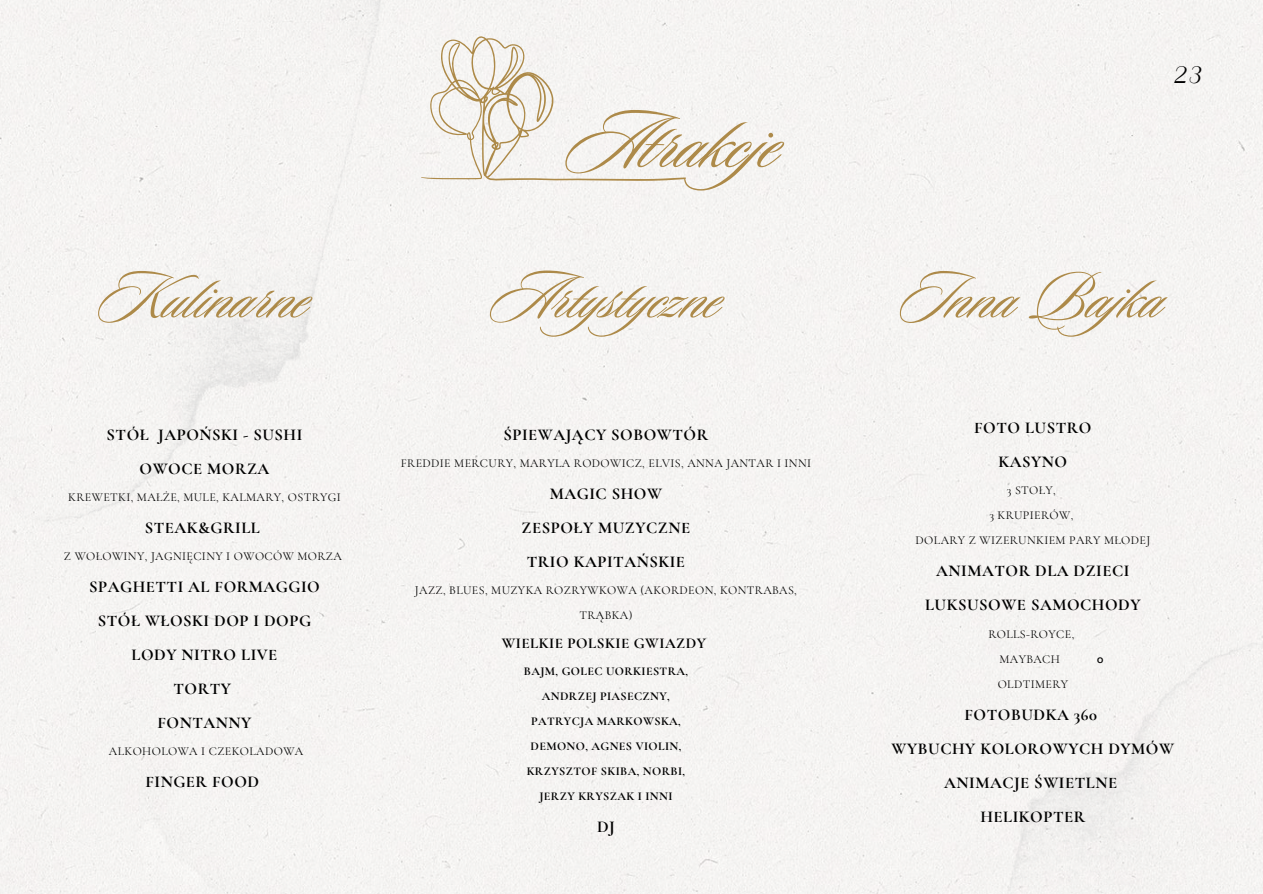
<style>
.page{position:relative;width:1263px;height:894px;background:#fff}
.page>*{position:absolute;margin:0;border:0;box-sizing:border-box;transform-origin:0 0}
.t1{font:83.85px "Sloop Script Pro";color:#ad8a49}
.t2{font:68.85px "Sloop Script Pro";color:#ad8a49}
.t3{font:24px "Petit Formal Script";color:#000}
.t4{font:700 16.5px/34px "Cormorant Garamond";letter-spacing:.03em;color:#000;text-align:center}
.t5{font:700 15px "Cormorant Garamond";letter-spacing:.03em;color:#000}
.t6{font:12px/25px "Cormorant Garamond";letter-spacing:.03em;color:#000;text-align:center}
.t7{font:700 12px/25px "Cormorant Garamond";letter-spacing:.03em;color:#000;text-align:center}
.t8{font:700 8.1px "Arimo";color:#000}
</style>
<div class="page">
<div style="left:0;top:0;width:1263px;height:893px;background:#f5f4f2"></div>
<div style="left:0;top:0;width:427px;height:533px;background:#f5f3f2"></div>
<div style="left:902px;top:629px;width:361px;height:264px;background:#f4f3f1"></div>
<svg style="left:881px;top:735px;width:41px;height:10px"></svg>
<svg style="left:421px;top:36px;width:264px;height:145px"></svg>
<h1 class="t1" style="left:566px;top:99px;width:272px">Atrakcje</h1>
<h3 class="t3" style="left:1174px;top:59px;width:31px">23</h3>
<h2 class="t2" style="left:97px;top:262px;width:213px">Kulinarne</h2>
<h2 class="t2" style="left:490px;top:262px;width:231px">Artystyczne</h2>
<h2 class="t2" style="left:899px;top:262px;width:285px">Inna Bajka</h2>
<p class="t4" style="left:107px;top:417px;width:197px">STÓŁ JAPOŃSKI - SUSHI<br>OWOCE MORZA</p>
<p class="t6" style="left:68px;top:484px;width:274px">KREWETKI, MAŁŻE, MULE, KALMARY, OSTRYGI</p>
<p class="t4" style="left:145px;top:510px;width:117px">STEAK&amp;GRILL</p>
<p class="t6" style="left:64px;top:543px;width:279px">Z WOŁOWINY, JAGNIĘCINY I OWOCÓW MORZA</p>
<p class="t4" style="left:89px;top:569px;width:232px">SPAGHETTI AL FORMAGGIO<br>STÓŁ WŁOSKI DOP I DOPG<br>LODY NITRO LIVE<br>TORTY<br>FONTANNY</p>
<p class="t6" style="left:109px;top:738px;width:196px">ALKOHOLOWA I CZEKOLADOWA</p>
<p class="t4" style="left:145px;top:764px;width:115px">FINGER FOOD</p>
<p class="t4" style="left:503px;top:417px;width:206px">ŚPIEWAJĄCY SOBOWTÓR</p>
<p class="t6" style="left:401px;top:450px;width:412px">FREDDIE MERCURY, MARYLA RODOWICZ, ELVIS, ANNA JANTAR I INNI</p>
<p class="t4" style="left:521px;top:476px;width:170px">MAGIC SHOW<br>ZESPOŁY MUZYCZNE<br>TRIO KAPITAŃSKIE</p>
<p class="t6" style="left:415px;top:577px;width:383px">JAZZ, BLUES, MUZYKA ROZRYWKOWA (AKORDEON, KONTRABAS,<br>TRĄBKA)</p>
<p class="t5" style="left:502px;top:633px;width:206px">WIELKIE POLSKIE GWIAZDY</p>
<p class="t7" style="left:524px;top:658px;width:166px">BAJM, GOLEC UORKIESTRA,<br>ANDRZEJ PIASECZNY,<br>PATRYCJA MARKOWSKA,<br>DEMONO, AGNES VIOLIN,<br>KRZYSZTOF SKIBA, NORBI,<br>JERZY KRYSZAK I INNI</p>
<p class="t4" style="left:597px;top:809px;width:19px">DJ</p>
<p class="t4" style="left:974px;top:411px;width:119px">FOTO LUSTRO<br>KASYNO</p>
<p class="t6" style="left:916px;top:478px;width:236px">3 STOŁY,<br>3 KRUPIERÓW,<br>DOLARY Z WIZERUNKIEM PARY MŁODEJ</p>
<p class="t4" style="left:925px;top:554px;width:217px">ANIMATOR DLA DZIECI<br>LUKSUSOWE SAMOCHODY</p>
<p class="t6" style="left:988px;top:621px;width:87px">ROLLS-ROYCE,<br>MAYBACH<br>OLDTIMERY</p>
<p class="t4" style="left:892px;top:697px;width:284px">FOTOBUDKA 360<br>WYBUCHY KOLOROWYCH DYMÓW<br>ANIMACJE ŚWIETLNE<br>HELIKOPTER</p>
<p class="t8" style="left:1097px;top:656px;width:8px">O</p>
</div>
